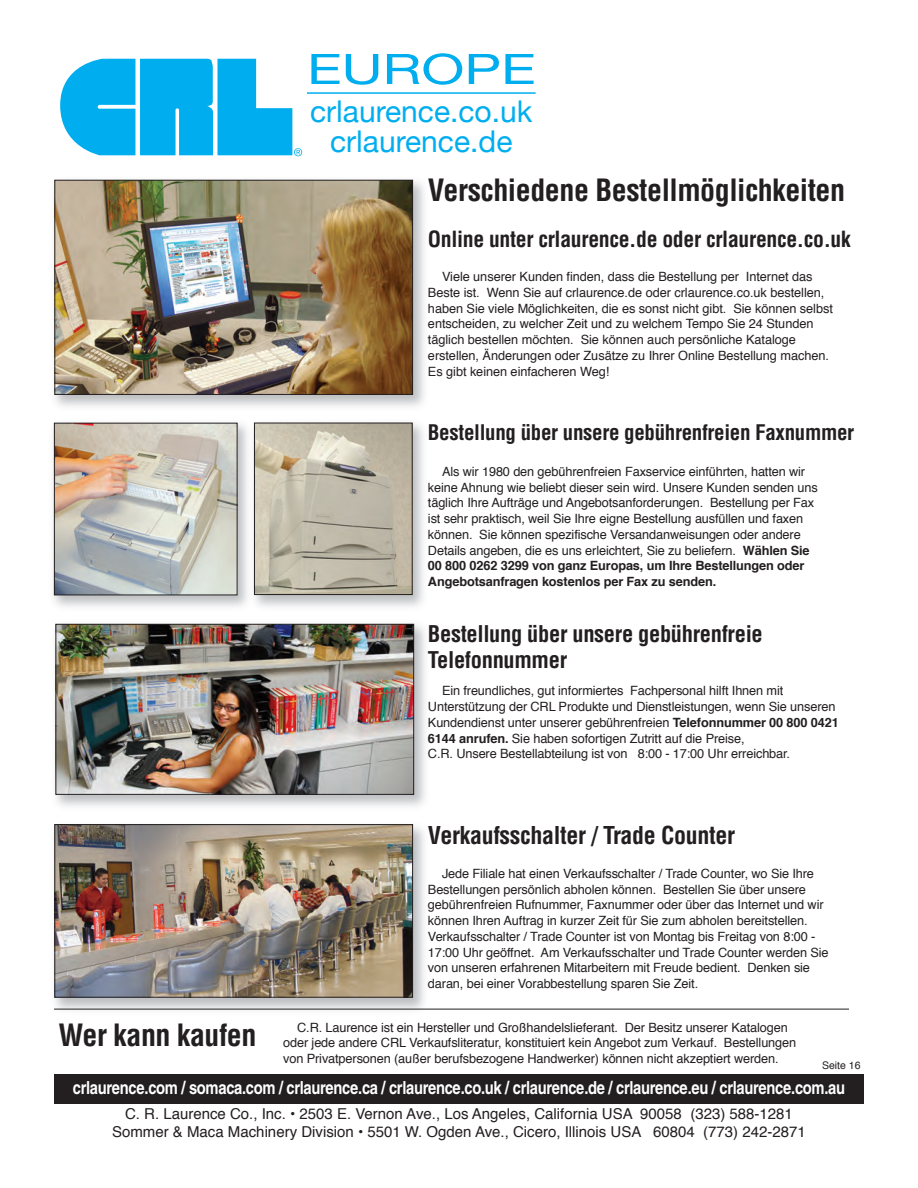
<style>
.page{position:relative;width:918px;height:1188px;background:#fff}
.page>*{position:absolute;margin:0;border:0;box-sizing:border-box;transform-origin:0 0}
.t1{font:42px "Helvetica Neue";color:#00aeef;scale:1.35 1}
.t2{font:700 condensed 30px "Helvetica";letter-spacing:-.015em;color:#231f20}
.t3{font:30px/30px "Helvetica Neue";color:#00aeef;text-align:center}
.t4{font:700 condensed 24px "Helvetica";letter-spacing:-.015em;color:#231f20}
.t5{font:700 condensed 22.5px/25.5px "Helvetica";letter-spacing:-.015em;color:#231f20}
.t6{font:700 condensed 21.75px "Helvetica";letter-spacing:-.015em;color:#231f20}
.t7{font:700 condensed 21px "Helvetica";letter-spacing:-.015em;color:#231f20}
.t8{font:700 condensed 18px "Helvetica";letter-spacing:-.02em;color:#fff}
.t9{font:15px/18px "Helvetica";color:#231f20;text-align:center}
.t10{font:12.75px/15.8px "Helvetica";letter-spacing:-.01em;color:#231f20}
.t11{font:10.5px "Helvetica";color:#231f20}
.s1{font-weight:700}
</style>
<div class="page">
<div style="left:54px;top:1075px;width:810px;height:29px;background:#231f20"></div>
<img style="left:55px;top:623px;width:370px;height:183px">
<img style="left:58px;top:626px;width:354px;height:167px">
<div style="left:56px;top:624px;width:358px;height:171px;border:1px solid #231f20"></div>
<img style="left:256px;top:425px;width:155px;height:168px">
<div style="left:254px;top:423px;width:159px;height:172px;border:1px solid #231f20"></div>
<img style="left:54px;top:824px;width:379px;height:185px">
<img style="left:56px;top:826px;width:355px;height:170px">
<div style="left:54px;top:824px;width:359px;height:174px;border:1px solid #231f20"></div>
<hr style="left:54px;top:1009px;width:795px;height:1px;background:#231f20">
<img style="left:56px;top:425px;width:180px;height:168px">
<div style="left:54px;top:423px;width:184px;height:172px;border:1px solid #231f20"></div>
<img style="left:54px;top:179px;width:370px;height:228px">
<img style="left:56px;top:182px;width:355px;height:211px">
<div style="left:54px;top:180px;width:359px;height:215px;border:1px solid #231f20"></div>
<svg style="left:60px;top:59px;width:242px;height:97px"></svg>
<hr style="left:307px;top:92px;width:229px;height:2px;background:#00aeef">
<h1 class="t1" style="left:307px;top:54px;width:171px">EUROPE</h1>
<h2 class="t3" style="left:310px;top:96px;width:224px">crlaurence.co.uk crlaurence.de</h2>
<h2 class="t2" style="left:428px;top:173px;width:419px">Verschiedene Bestellmöglichkeiten</h2>
<h3 class="t6" style="left:428px;top:227px;width:424px">Online unter crlaurence.de oder crlaurence.co.uk</h3>
<p class="t10" style="left:428px;top:270px;width:406px;text-indent:14px">Viele unserer Kunden finden, dass die Bestellung per Internet das Beste ist. Wenn Sie auf crlaurence.de oder crlaurence.co.uk bestellen, haben Sie viele Möglichkeiten, die es sonst nicht gibt. Sie können selbst entscheiden, zu welcher Zeit und zu welchem Tempo Sie 24 Stunden täglich bestellen möchten. Sie können auch persönliche Kataloge erstellen, Änderungen oder Zusätze zu Ihrer Online Bestellung machen.<br>Es gibt keinen einfacheren Weg!</p>
<h3 class="t7" style="left:428px;top:420px;width:428px">Bestellung über unsere gebührenfreien Faxnummer</h3>
<p class="t10" style="left:428px;top:465px;width:391px;text-indent:14px">Als wir 1980 den gebührenfreien Faxservice einführten, hatten wir keine Ahnung wie beliebt dieser sein wird. Unsere Kunden senden uns täglich Ihre Aufträge und Angebotsanforderungen. Bestellung per Fax ist sehr praktisch, weil Sie Ihre eigne Bestellung ausfüllen und faxen können. Sie können spezifische Versandanweisungen oder andere Details angeben, die es uns erleichtert, Sie zu beliefern. <span class="s1">Wählen Sie 00 800 0262 3299 von ganz Europas, um Ihre Bestellungen oder Angebotsanfragen kostenlos per Fax zu senden.</span></p>
<h3 class="t5" style="left:428px;top:622px;width:336px">Bestellung über unsere gebührenfreie<br>Telefonnummer</h3>
<p class="t10" style="left:428px;top:684px;width:412px;text-indent:14px">Ein freundliches, gut informiertes Fachpersonal hilft Ihnen mit Unterstützung der CRL Produkte und Dienstleistungen, wenn Sie unseren Kundendienst unter unserer gebührenfreien <span class="s1">Telefonnummer 00 800 0421<br>6144 anrufen.</span> Sie haben sofortigen Zutritt auf die Preise,<br>C.R. Unsere Bestellabteilung ist von 8:00 - 17:00 Uhr erreichbar.</p>
<h3 class="t4" style="left:428px;top:821px;width:309px">Verkaufsschalter / Trade Counter</h3>
<p class="t10" style="left:428px;top:867px;width:402px;text-indent:14px">Jede Filiale hat einen Verkaufsschalter / Trade Counter, wo Sie Ihre Bestellungen persönlich abholen können. Bestellen Sie über unsere gebührenfreien Rufnummer, Faxnummer oder über das Internet und wir können Ihren Auftrag in kurzer Zeit für Sie zum abholen bereitstellen.<br>Verkaufsschalter / Trade Counter ist von Montag bis Freitag von 8:00 - 17:00 Uhr geöffnet. Am Verkaufsschalter und Trade Counter werden Sie von unseren erfahrenen Mitarbeitern mit Freude bedient. Denken sie daran, bei einer Vorabbestellung sparen Sie Zeit.</p>
<h2 class="t2" style="left:58px;top:1018px;width:200px">Wer kann kaufen</h2>
<p class="t10" style="left:283px;top:1020px;width:515px;text-indent:14px">C.R. Laurence ist ein Hersteller und Großhandelslieferant. Der Besitz unserer Katalogen oder jede andere CRL Verkaufsliteratur, konstituiert kein Angebot zum Verkauf. Bestellungen von Privatpersonen (außer berufsbezogene Handwerker) können nicht akzeptiert werden.</p>
<p class="t11" style="left:822px;top:1061px;width:40px">Seite 16</p>
<h3 class="t8" style="left:73px;top:1081px;width:774px">crlaurence.com / somaca.com / crlaurence.ca / crlaurence.co.uk / crlaurence.de / crlaurence.eu / crlaurence.com.au</h3>
<p class="t9" style="left:112px;top:1106px;width:695px">C. R. Laurence Co., Inc. • 2503 E. Vernon Ave., Los Angeles, California USA 90058 (323) 588-1281<br>Sommer &amp; Maca Machinery Division • 5501 W. Ogden Ave., Cicero, Illinois USA 60804 (773) 242-2871</p>
</div>
